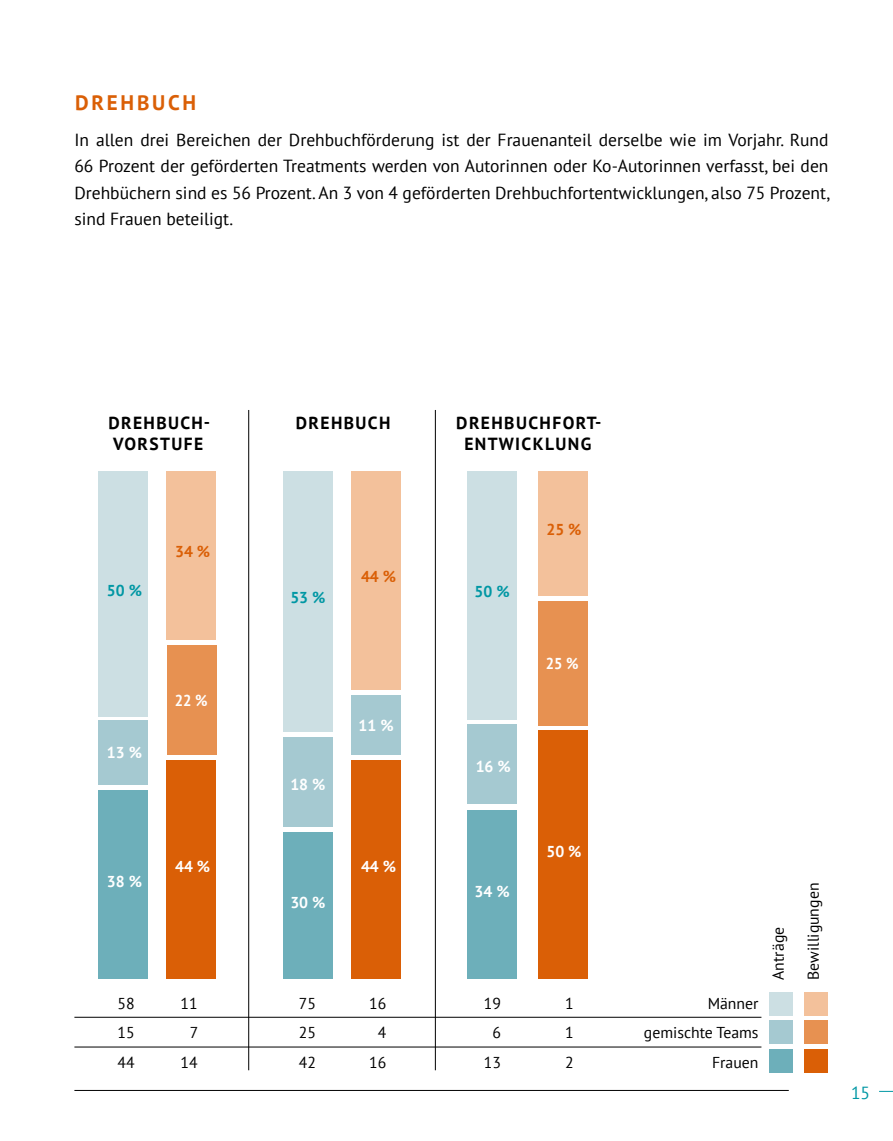
<style>
.page{position:relative;width:893px;height:1141px;background:#fff}
.page>*{position:absolute;margin:0;border:0;box-sizing:border-box;transform-origin:0 0}
.t1{font:700 21px "PT Sans";letter-spacing:.13em;color:#da5f06}
.t2{font:17.5px/26.2px "PT Sans";color:#000;text-align:justify}
.t3{font:700 17.5px/21px "PT Sans";letter-spacing:.08em;color:#000}
.t4{font:17.5px "PT Sans";color:#0097a4}
.t5{font:15.75px/29.8px "PT Sans";color:#000;text-align:justify}
.t6{font:700 15.75px "PT Sans";color:#fff}
.t7{font:700 15.75px "PT Sans";color:#0097a4}
.t8{font:700 15.75px "PT Sans";color:#da5f06}
.t9{font:700 15.75px "PT Sans";color:#fff;scale:.94 1}
</style>
<div class="page">
<svg style="left:879px;top:1091px;width:14px;height:1px"></svg>
<div style="left:770px;top:1049px;width:23px;height:23px;background:#6dafba"></div>
<div style="left:804px;top:1049px;width:23px;height:23px;background:#da5f06"></div>
<div style="left:770px;top:1020px;width:23px;height:24px;background:#a5c9d1"></div>
<div style="left:804px;top:1020px;width:23px;height:24px;background:#e79151"></div>
<div style="left:770px;top:992px;width:23px;height:23px;background:#ccdfe3"></div>
<div style="left:804px;top:992px;width:23px;height:23px;background:#f3c19b"></div>
<div style="left:98px;top:790px;width:50px;height:189px;background:#6dafba"></div>
<div style="left:167px;top:761px;width:49px;height:218px;background:#da5f06"></div>
<div style="left:98px;top:721px;width:50px;height:64px;background:#a5c9d1"></div>
<div style="left:98px;top:471px;width:50px;height:246px;background:#ccdfe3"></div>
<div style="left:167px;top:471px;width:49px;height:169px;background:#f3c19b"></div>
<div style="left:283px;top:833px;width:50px;height:146px;background:#6dafba"></div>
<div style="left:351px;top:761px;width:50px;height:218px;background:#da5f06"></div>
<div style="left:283px;top:737px;width:50px;height:89px;background:#a5c9d1"></div>
<div style="left:351px;top:695px;width:50px;height:59px;background:#a5c9d1"></div>
<div style="left:283px;top:471px;width:50px;height:260px;background:#ccdfe3"></div>
<div style="left:351px;top:471px;width:50px;height:218px;background:#f3c19b"></div>
<div style="left:467px;top:810px;width:50px;height:169px;background:#6dafba"></div>
<div style="left:538px;top:731px;width:49px;height:248px;background:#da5f06"></div>
<div style="left:467px;top:471px;width:50px;height:248px;background:#ccdfe3"></div>
<div style="left:538px;top:471px;width:49px;height:124px;background:#f3c19b"></div>
<hr style="left:74px;top:1047px;width:687px;height:1px;background:#000">
<hr style="left:74px;top:1017px;width:687px;height:1px;background:#000">
<hr style="left:74px;top:1090px;width:715px;height:1px;background:#000">
<hr style="left:435px;top:410px;width:1px;height:660px;background:#000">
<hr style="left:248px;top:410px;width:1px;height:660px;background:#000">
<div style="left:167px;top:645px;width:49px;height:110px;background:#e79151"></div>
<div style="left:538px;top:601px;width:49px;height:124px;background:#e79151"></div>
<div style="left:467px;top:724px;width:50px;height:80px;background:#a5c9d1"></div>
<p class="t1" style="left:75px;top:89px;width:122px">DREHBUCH</p>
<p class="t2" style="left:74px;top:126px;width:757px">In allen drei Bereichen der Drehbuchförderung ist der Frauenanteil derselbe wie im Vorjahr. Rund 66 Prozent der geförderten Treatments werden von Autorinnen oder Ko-Autorinnen verfasst, bei den Drehbüchern sind es 56 Prozent. An 3 von 4 geförderten Drehbuchfortentwicklungen, also 75 Prozent, sind Frauen beteiligt.</p>
<p class="t3" style="left:108px;top:412px;width:103px">DREHBUCH-<br>VORSTUFE</p>
<p class="t3" style="left:296px;top:412px;width:96px">DREHBUCH</p>
<p class="t3" style="left:456px;top:412px;width:147px;text-align:center">DREHBUCHFORT-<br>ENTWICKLUNG</p>
<p class="t7" style="left:107px;top:580px;width:37px">50 %</p>
<p class="t8" style="left:175px;top:541px;width:37px">34 %</p>
<p class="t6" style="left:107px;top:742px;width:37px">13 %</p>
<p class="t9" style="left:175px;top:690px;width:36px">22 %</p>
<p class="t6" style="left:107px;top:871px;width:37px">38 %</p>
<p class="t6" style="left:175px;top:856px;width:37px">44 %</p>
<p class="t5" style="left:118px;top:988px;width:19px">58<br>15<br>44</p>
<p class="t5" style="left:180px;top:988px;width:20px;text-align:center">11<br>7<br>14</p>
<p class="t7" style="left:290px;top:587px;width:37px">53 %</p>
<p class="t8" style="left:361px;top:566px;width:37px">44 %</p>
<p class="t6" style="left:290px;top:774px;width:37px">18 %</p>
<p class="t6" style="left:290px;top:892px;width:37px">30 %</p>
<p class="t6" style="left:359px;top:715px;width:37px">11 %</p>
<p class="t6" style="left:361px;top:856px;width:37px">44 %</p>
<p class="t5" style="left:299px;top:988px;width:19px">75<br>25<br>42</p>
<p class="t5" style="left:369px;top:988px;width:19px;text-align:center">16<br>4<br>16</p>
<p class="t7" style="left:474px;top:581px;width:37px">50 %</p>
<p class="t8" style="left:546px;top:519px;width:37px">25 %</p>
<p class="t9" style="left:546px;top:653px;width:36px">25 %</p>
<p class="t6" style="left:476px;top:756px;width:37px">16 %</p>
<p class="t6" style="left:474px;top:880px;width:37px">34 %</p>
<p class="t6" style="left:546px;top:841px;width:37px">50 %</p>
<p class="t5" style="left:484px;top:988px;width:19px;text-align:center">19<br>6<br>13</p>
<p class="t5" style="left:565px;top:988px;width:10px">1<br>1<br>2</p>
<p class="t5" style="left:644px;top:988px;width:116px;text-align:right">Männer gemischte Teams<br>Frauen</p>
<p class="t5" style="left:763px;top:980px;width:54px;rotate:-90deg">Anträge</p>
<p class="t5" style="left:798px;top:980px;width:98px;rotate:-90deg">Bewilligungen</p>
<p class="t4" style="left:851px;top:1081px;width:21px">15</p>
</div>
